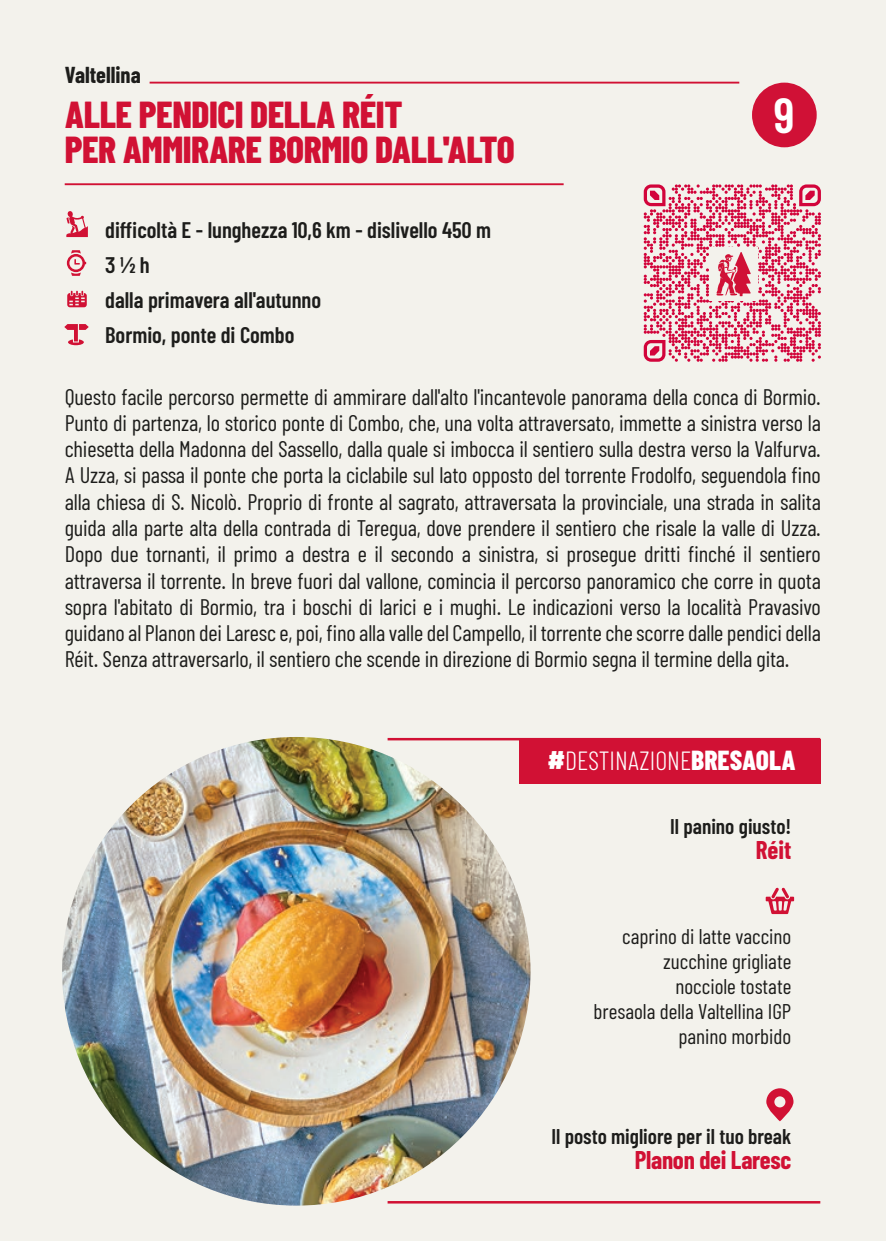
<style>
.page{position:relative;width:886px;height:1241px;background:#fff}
.page>*{position:absolute;margin:0;border:0;box-sizing:border-box;transform-origin:0 0}
.t1{font:600 49px "Barlow Condensed";color:#fff}
.t2{font:800 37.5px/35px "Barlow Condensed";letter-spacing:-.01em;color:#d11134}
.t3{font:300 26.25px "Barlow Condensed";color:#fff}
.t4{font:700 25px "Barlow Condensed";letter-spacing:-.01em;color:#d11134}
.t5{font:22.5px/26.2px "Barlow Condensed";letter-spacing:-.005em;color:#1d1d1b;text-align:justify}
.t6{font:600 22.5px/35px "Barlow Condensed";color:#1d1d1b}
.t7{font:700 22.5px "Barlow Condensed";color:#1d1d1b}
.t8{font:21.25px/25px "Barlow Condensed";color:#1d1d1b;text-align:right}
.t9{font:600 21.25px "Barlow Condensed";color:#1d1d1b}
.s1{font-weight:800;font-size:27.5px}
</style>
<div class="page">
<div style="left:0;top:0;width:886px;height:1240px;background:#f3f2ec"></div>
<hr style="left:388px;top:1200px;width:432px;height:3px;background:#d11134">
<hr style="left:388px;top:737px;width:432px;height:3px;background:#d11134">
<div style="left:752px;top:83px;width:65px;height:64px;background:#d01136;border-radius:50%"></div>
<hr style="left:150px;top:82px;width:589px;height:2px;background:#d11134">
<hr style="left:65px;top:183px;width:499px;height:2px;background:#d11134">
<svg style="left:67px;top:250px;width:19px;height:26px"></svg>
<svg style="left:66px;top:211px;width:22px;height:26px"></svg>
<div style="left:520px;top:739px;width:301px;height:44px;background:#d11134"></div>
<svg style="left:67px;top:291px;width:20px;height:16px"></svg>
<svg style="left:64px;top:324px;width:25px;height:21px"></svg>
<svg style="left:766px;top:887px;width:28px;height:26px"></svg>
<svg style="left:766px;top:1088px;width:27px;height:33px"></svg>
<img style="left:62px;top:736px;width:468px;height:469px;border-radius:234px">
<svg style="left:644px;top:184px;width:177px;height:178px"></svg>
<p class="t7" style="left:65px;top:61px;width:77px">Valtellina</p>
<h2 class="t2" style="left:65px;top:96px;width:452px">ALLE PENDICI DELLA RÉIT<br>PER AMMIRARE BORMIO DALL'ALTO</h2>
<p class="t6" style="left:105px;top:212px;width:387px">difficoltà E - lunghezza 10,6 km - dislivello 450 m<br>3 ½ h<br>dalla primavera all'autunno<br>Bormio, ponte di Combo</p>
<h1 class="t1" style="left:774px;top:84px;width:22px">9</h1>
<p class="t5" style="left:65px;top:383px;width:758px">Questo facile percorso permette di ammirare dall'alto l'incantevole panorama della conca di Bormio.<br>Punto di partenza, lo storico ponte di Combo, che, una volta attraversato, immette a sinistra verso la chiesetta della Madonna del Sassello, dalla quale si imbocca il sentiero sulla destra verso la Valfurva.<br>A Uzza, si passa il ponte che porta la ciclabile sul lato opposto del torrente Frodolfo, seguendola fino alla chiesa di S. Nicolò. Proprio di fronte al sagrato, attraversata la provinciale, una strada in salita guida alla parte alta della contrada di Teregua, dove prendere il sentiero che risale la valle di Uzza.<br>Dopo due tornanti, il primo a destra e il secondo a sinistra, si prosegue dritti finché il sentiero attraversa il torrente. In breve fuori dal vallone, comincia il percorso panoramico che corre in quota sopra l'abitato di Bormio, tra i boschi di larici e i mughi. Le indicazioni verso la località Pravasivo guidano al Planon dei Laresc e, poi, fino alla valle del Campello, il torrente che scorre dalle pendici della Réit. Senza attraversarlo, il sentiero che scende in direzione di Bormio segna il termine della gita.</p>
<p class="t3" style="left:548px;top:743px;width:249px"><span class="s1">#</span>DESTINAZIONE<span class="s1">BRESAOLA</span></p>
<p class="t9" style="left:670px;top:813px;width:123px">Il panino giusto!</p>
<p class="t4" style="left:756px;top:834px;width:37px">Réit</p>
<p class="t8" style="left:594px;top:923px;width:199px">caprino di latte vaccino zucchine grigliate<br>nocciole tostate<br>bresaola della Valtellina IGP panino morbido</p>
<p class="t9" style="left:551px;top:1123px;width:241px">Il posto migliore per il tuo break</p>
<p class="t4" style="left:635px;top:1144px;width:158px">Planon dei Laresc</p>
</div>
